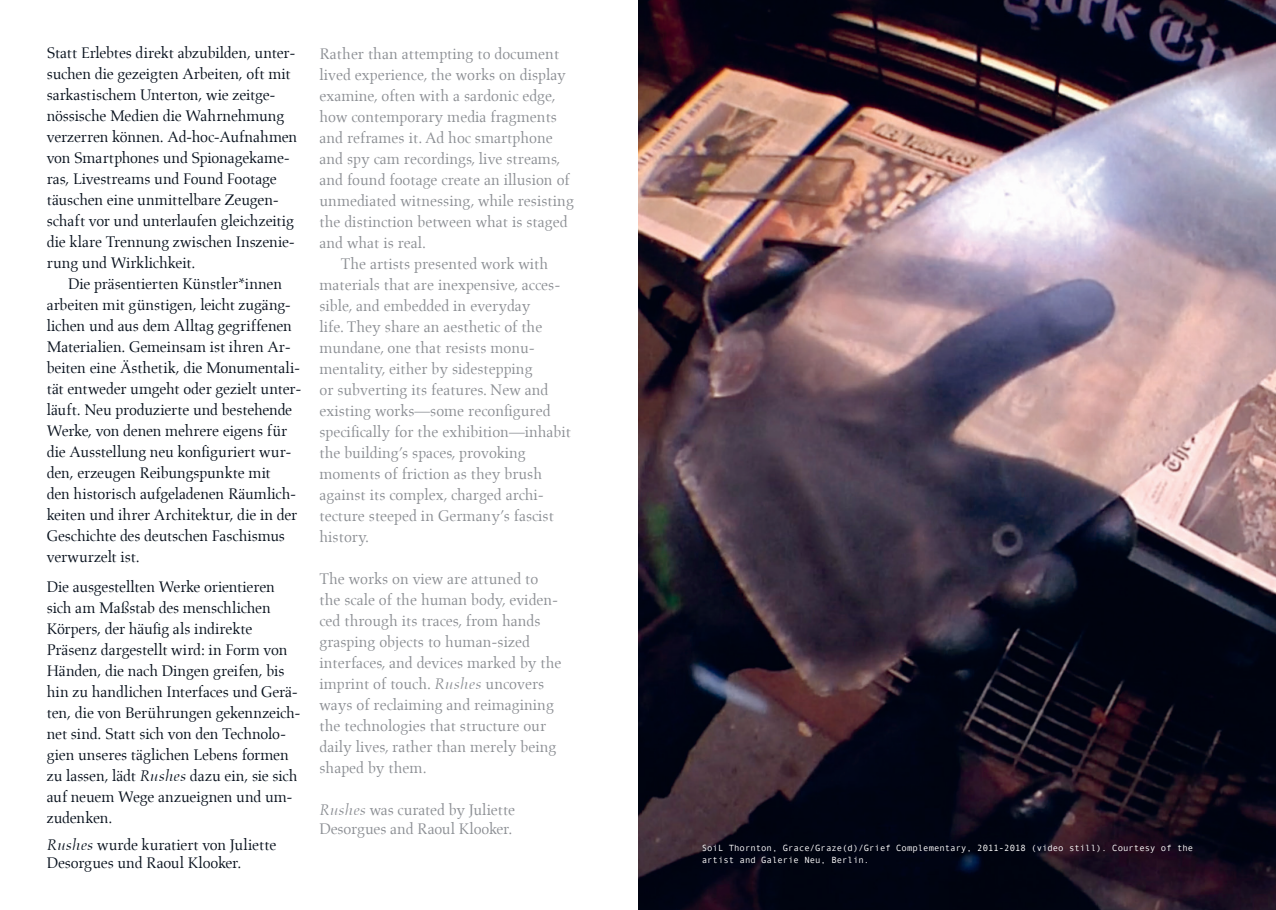
<style>
.page{position:relative;width:1276px;height:910px;background:#fff}
.page>*{position:absolute;margin:0;border:0;box-sizing:border-box;transform-origin:0 0}
.t1{font:15.75px/21px "Aldus LT Std";letter-spacing:-.01em;color:#08111d}
.t2{font:15.75px/21px "Aldus LT Std";color:#8c8f94}
.t3{font:9px/12px "Andale Mono";color:#fff}
.s1{font-style:italic}
</style>
<div class="page">
<img style="left:638px;top:0;width:638px;height:910px">
<p class="t1" style="left:47px;top:43px;width:252px">Statt Erlebtes direkt abzubilden, unter&shy;suchen die gezeigten Arbeiten, oft mit sarkastischem Unterton, wie zeitge&shy;nössische Medien die Wahrnehmung verzerren können. Ad-hoc-Aufnahmen von Smartphones und Spionagekame&shy;ras, Livestreams und Found Footage täuschen eine unmittelbare Zeugen&shy;schaft vor und unterlaufen gleichzeitig die klare Trennung zwischen Inszenie&shy;rung und Wirklichkeit.</p>
<p class="t1" style="left:47px;top:274px;width:256px;text-indent:21px">Die präsentierten Künstler*innen arbeiten mit günstigen, leicht zugäng&shy;lichen und aus dem Alltag gegriffenen Materialien. Gemeinsam ist ihren Ar&shy;beiten eine Ästhetik, die Monumentali&shy;tät entweder umgeht oder gezielt unter&shy;läuft. Neu produzierte und bestehende Werke, von denen mehrere eigens für die Ausstellung neu konfiguriert wur&shy;den, erzeugen Reibungspunkte mit<br>den historisch aufgeladenen Räumlich&shy;keiten und ihrer Architektur, die in der Geschichte des deutschen Faschismus verwurzelt ist.</p>
<p class="t1" style="left:47px;top:577px;width:255px">Die ausgestellten Werke orientieren sich am Maßstab des menschlichen Körpers, der häufig als indirekte Präsenz dargestellt wird: in Form von Händen, die nach Dingen greifen, bis hin zu handlichen Interfaces und Gerä&shy;ten, die von Berührungen gekennzeich&shy;net sind. Statt sich von den Technolo&shy;gien unseres täglichen Lebens formen zu lassen, lädt <span class="s1">Rushes</span> dazu ein, sie sich auf neuem Wege anzueignen und um&shy;zudenken.</p>
<p class="t1" style="left:47px;top:836px;width:231px;line-height:18px"><span class="s1">Rushes</span> wurde kuratiert von Juliette<br>Desorgues und Raoul Klooker.</p>
<p class="t2" style="left:319px;top:43px;width:241px">Rather than attempting to document</p>
<p class="t2" style="left:319px;top:64px;width:248px">lived experience, the works on display</p>
<p class="t2" style="left:319px;top:85px;width:238px">examine, often with a sardonic edge,</p>
<p class="t2" style="left:319px;top:106px;width:239px">how contemporary media fragments</p>
<p class="t2" style="left:319px;top:127px;width:235px">and reframes it. Ad hoc smartphone</p>
<p class="t2" style="left:319px;top:148px;width:243px">and spy cam recordings, live streams,</p>
<p class="t2" style="left:319px;top:169px;width:252px">and found footage create an illusion of</p>
<p class="t2" style="left:319px;top:190px;width:256px">unmediated witnessing, while resisting</p>
<p class="t2" style="left:319px;top:211px;width:250px">the distinction between what is staged</p>
<p class="t2" style="left:319px;top:232px;width:108px">and what is real.</p>
<p class="t2" style="left:341px;top:253px;width:209px">The artists presented work with</p>
<p class="t2" style="left:319px;top:274px;width:242px">materials that are inexpensive, acces-</p>
<p class="t2" style="left:319px;top:295px;width:213px">sible, and embedded in everyday</p>
<p class="t2" style="left:319px;top:316px;width:224px">life. They share an aesthetic of the</p>
<p class="t2" style="left:319px;top:337px;width:217px">mundane, one that resists monu-</p>
<p class="t2" style="left:319px;top:358px;width:215px">mentality, either by sidestepping</p>
<p class="t2" style="left:319px;top:379px;width:230px">or subverting its features. New and</p>
<p class="t2" style="left:319px;top:400px;width:232px">existing works—some reconfigured</p>
<p class="t2" style="left:319px;top:421px;width:253px">specifically for the exhibition—inhabit</p>
<p class="t2" style="left:319px;top:442px;width:208px">the building’s spaces, provoking</p>
<p class="t2" style="left:319px;top:463px;width:224px">moments of friction as they brush</p>
<p class="t2" style="left:319px;top:484px;width:226px">against its complex, charged archi-</p>
<p class="t2" style="left:319px;top:505px;width:236px">tecture steeped in Germany’s fascist</p>
<p class="t2" style="left:319px;top:526px;width:51px">history.</p>
<p class="t2" style="left:319px;top:568px;width:244px">The works on view are attuned to the scale of the human body, eviden&shy;ced through its traces, from hands grasping objects to human-sized interfaces, and devices marked by the imprint of touch. <span class="s1">Rushes</span> uncovers ways of reclaiming and reimagining the technologies that structure our daily lives, rather than merely being shaped by them.</p>
<p class="t2" style="left:319px;top:800px;width:197px;line-height:19.5px"><span class="s1">Rushes</span> was curated by Juliette<br>Desorgues and Raoul Klooker.</p>
<p class="t3" style="left:702px;top:842px;width:493px">SoiL Thornton, Grace/Graze(d)/Grief Complementary, 2011-2018 (video still). Courtesy of the artist and Galerie Neu, Berlin.</p>
</div>
